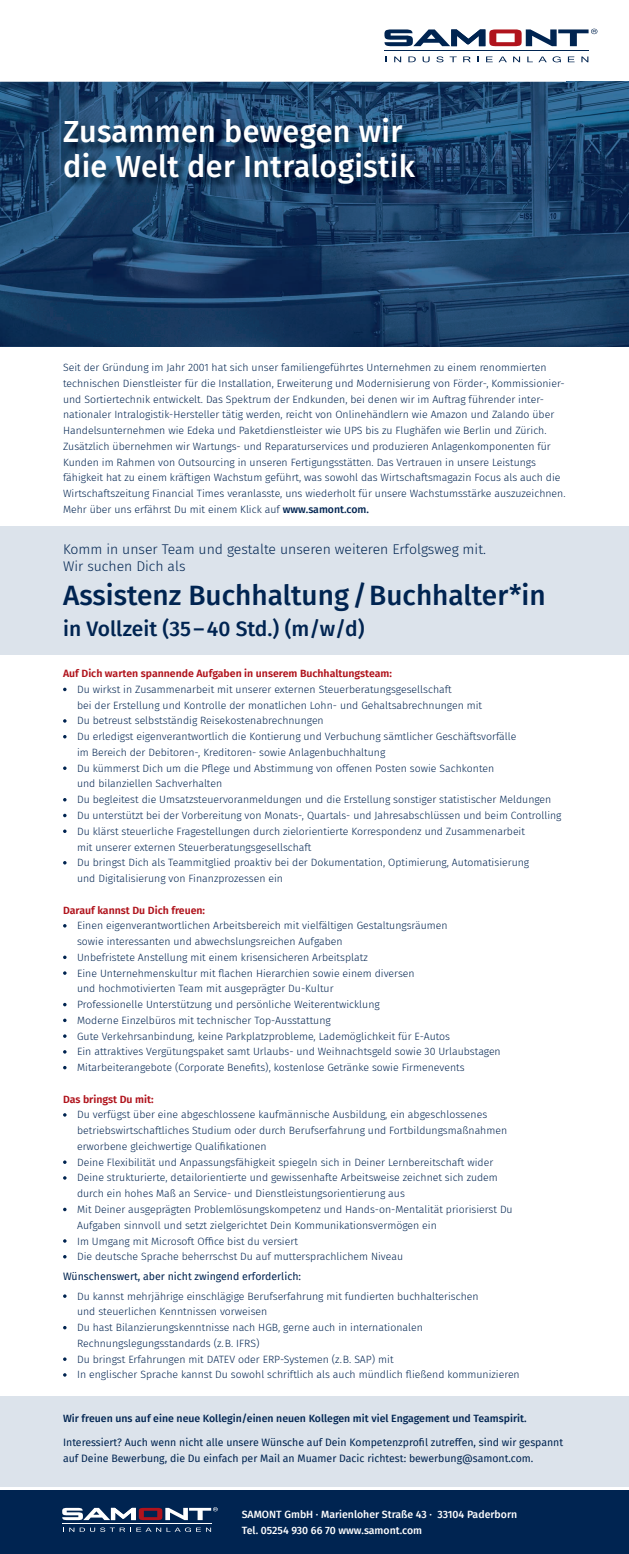
<style>
.page{position:relative;width:629px;height:1554px;background:#fff}
.page>*{position:absolute;margin:0;border:0;box-sizing:border-box;transform-origin:0 0}
.t1{font:500 30.54px/35.3px "Fira Sans";letter-spacing:.01em;color:#fff}
.t2{font:500 28px "Fira Sans";color:#002451}
.t3{font:500 21px "Fira Sans";color:#002451}
.t4{font:300 14px/17.5px "Fira Sans";color:#002451}
.t5{font:300 10.5px/15.8px "Fira Sans";color:#002451}
.t6{font:10.5px/15.8px "Fira Sans";color:#002451}
.t7{font:600 10.5px "Fira Sans";color:#b0131c}
.t8{font:500 10.5px "Fira Sans";color:#002451}
.t9{font:500 10.5px/15.8px "Fira Sans";color:#fff}
.s1{font-weight:500}
</style>
<div class="page">
<img style="left:0;top:82px;width:94px;height:264px">
<img style="left:94px;top:82px;width:471px;height:58px">
<img style="left:565px;top:82px;width:63px;height:264px">
<img style="left:408px;top:140px;width:158px;height:206px">
<img style="left:94px;top:195px;width:314px;height:151px">
<div style="left:0;top:1396px;width:628px;height:90px;background:#dce3eb"></div>
<div style="left:0;top:1490px;width:628px;height:63px;background:#002451"></div>
<div style="left:0;top:526px;width:628px;height:128px;background:#dce3eb"></div>
<hr style="left:384px;top:50px;width:204px;height:1px;background:#002451">
<svg style="left:394px;top:56px;width:7px;height:6px"></svg>
<svg style="left:408px;top:56px;width:7px;height:6px"></svg>
<svg style="left:422px;top:56px;width:7px;height:6px"></svg>
<svg style="left:436px;top:56px;width:7px;height:6px"></svg>
<svg style="left:449px;top:56px;width:7px;height:6px"></svg>
<svg style="left:463px;top:56px;width:7px;height:6px"></svg>
<svg style="left:486px;top:56px;width:6px;height:6px"></svg>
<svg style="left:498px;top:56px;width:8px;height:6px"></svg>
<svg style="left:513px;top:56px;width:6px;height:6px"></svg>
<svg style="left:527px;top:56px;width:5px;height:6px"></svg>
<svg style="left:538px;top:56px;width:8px;height:6px"></svg>
<svg style="left:552px;top:56px;width:8px;height:6px"></svg>
<svg style="left:567px;top:56px;width:7px;height:6px"></svg>
<svg style="left:581px;top:56px;width:7px;height:6px"></svg>
<svg style="left:384px;top:29px;width:213px;height:17px"></svg>
<img style="left:65px;top:119px;width:361px;height:76px">
<hr style="left:62px;top:1522px;width:149px;height:1px;background:#fff">
<svg style="left:63px;top:1527px;width:11px;height:4px"></svg>
<svg style="left:80px;top:1527px;width:131px;height:4px"></svg>
<svg style="left:62px;top:1507px;width:155px;height:12px"></svg>
<svg style="left:63px;top:766px;width:3px;height:4px"></svg>
<h1 class="t1" style="left:63px;top:112px;width:353px">Zusammen bewegen wir die Welt der Intralogistik</h1>
<p class="t5" style="left:63px;top:359px;width:503px">Seit der Gründung im Jahr 2001 hat sich unser familiengeführtes Unternehmen zu einem renommierten technischen Dienstleister für die Installation, Erweiterung und Modernisierung von Förder-, Kommissionier&shy;und Sortiertechnik entwickelt. Das Spektrum der Endkunden, bei denen wir im Auftrag führender inter&shy;nationaler Intralogistik-Hersteller tätig werden, reicht von Onlinehändlern wie Amazon und Zalando über Handelsunternehmen wie Edeka und Paketdienstleister wie UPS bis zu Flughäfen wie Berlin und Zürich.<br>Zusätzlich übernehmen wir Wartungs- und Reparaturservices und produzieren Anlagenkomponenten für Kunden im Rahmen von Outsourcing in unseren Fertigungsstätten. Das Vertrauen in unsere Leistungs fähigkeit hat zu einem kräftigen Wachstum geführt, was sowohl das Wirtschaftsmagazin Focus als auch die Wirtschaftszeitung Financial Times veranlasste, uns wiederholt für unsere Wachstumsstärke auszuzeichnen.<br>Mehr über uns erfährst Du mit einem Klick auf <span class="s1">www.samont.com.</span></p>
<h3 class="t4" style="left:63px;top:540px;width:424px">Komm in unser Team und gestalte unseren weiteren Erfolgsweg mit.<br>Wir suchen Dich als</h3>
<h2 class="t2" style="left:63px;top:572px;width:484px">Assistenz Buchhaltung/Buchhalter*in</h2>
<h3 class="t3" style="left:63px;top:612px;width:303px">in Vollzeit (35–40 Std.) (m/w/d)</h3>
<p class="t7" style="left:63px;top:665px;width:330px">Auf Dich warten spannende Aufgaben in unserem Buchhaltungsteam:</p>
<p class="t5" style="left:77px;top:681px;width:485px">Du wirkst in Zusammenarbeit mit unserer externen Steuerberatungsgesellschaft<br>bei der Erstellung und Kontrolle der monatlichen Lohn- und Gehaltsabrechnungen mit<br>Du betreust selbstständig Reisekostenabrechnungen<br>Du erledigst eigenverantwortlich die Kontierung und Verbuchung sämtlicher Geschäftsvorfälle<br>im Bereich der Debitoren-, Kreditoren- sowie Anlagenbuchhaltung<br>Du kümmerst Dich um die Pflege und Abstimmung von offenen Posten sowie Sachkonten<br>und bilanziellen Sachverhalten<br>Du begleitest die Umsatzsteuervoranmeldungen und die Erstellung sonstiger statistischer Meldungen Du unterstützt bei der Vorbereitung von Monats-, Quartals- und Jahresabschlüssen und beim Controlling Du klärst steuerliche Fragestellungen durch zielorientierte Korrespondenz und Zusammenarbeit<br>mit unserer externen Steuerberatungsgesellschaft<br>Du bringst Dich als Teammitglied proaktiv bei der Dokumentation, Optimierung, Automatisierung<br>und Digitalisierung von Finanzprozessen ein</p>
<p class="t7" style="left:63px;top:901px;width:143px">Darauf kannst Du Dich freuen:</p>
<p class="t5" style="left:77px;top:917px;width:425px">Einen eigenverantwortlichen Arbeitsbereich mit vielfältigen Gestaltungsräumen<br>sowie interessanten und abwechslungsreichen Aufgaben<br>Unbefristete Anstellung mit einem krisensicheren Arbeitsplatz<br>Eine Unternehmenskultur mit flachen Hierarchien sowie einem diversen<br>und hochmotivierten Team mit ausgeprägter Du-Kultur<br>Professionelle Unterstützung und persönliche Weiterentwicklung<br>Moderne Einzelbüros mit technischer Top-Ausstattung<br>Gute Verkehrsanbindung, keine Parkplatzprobleme, Lademöglichkeit für E-Autos<br>Ein attraktives Vergütungspaket samt Urlaubs- und Weihnachtsgeld sowie 30 Urlaubstagen Mitarbeiterangebote (Corporate Benefits), kostenlose Getränke sowie Firmenevents</p>
<p class="t7" style="left:63px;top:1090px;width:92px">Das bringst Du mit:</p>
<p class="t5" style="left:77px;top:1106px;width:437px">Du verfügst über eine abgeschlossene kaufmännische Ausbildung, ein abgeschlossenes betriebswirtschaftliches Studium oder durch Berufserfahrung und Fortbildungsmaßnahmen erworbene gleichwertige Qualifikationen<br>Deine Flexibilität und Anpassungsfähigkeit spiegeln sich in Deiner Lernbereitschaft wider Deine strukturierte, detailorientierte und gewissenhafte Arbeitsweise zeichnet sich zudem durch ein hohes Maß an Service- und Dienstleistungsorientierung aus<br>Mit Deiner ausgeprägten Problemlösungskompetenz und Hands-on-Mentalität priorisierst Du Aufgaben sinnvoll und setzt zielgerichtet Dein Kommunikationsvermögen ein<br>Im Umgang mit Microsoft Office bist du versiert<br>Die deutsche Sprache beherrschst Du auf muttersprachlichem Niveau</p>
<p class="t6" style="left:63px;top:1267px;width:239px">Wünschenswert, aber nicht zwingend erforderlich:</p>
<p class="t5" style="left:77px;top:1287px;width:444px">Du kannst mehrjährige einschlägige Berufserfahrung mit fundierten buchhalterischen<br>und steuerlichen Kenntnissen vorweisen<br>Du hast Bilanzierungskenntnisse nach HGB, gerne auch in internationalen Rechnungslegungsstandards (z.B. IFRS)<br>Du bringst Erfahrungen mit DATEV oder ERP-Systemen (z.B. SAP) mit<br>In englischer Sprache kannst Du sowohl schriftlich als auch mündlich fließend kommunizieren</p>
<p class="t8" style="left:63px;top:1409px;width:465px">Wir freuen uns auf eine neue Kollegin/einen neuen Kollegen mit viel Engagement und Teamspirit.</p>
<p class="t6" style="left:63px;top:1433px;width:501px">Interessiert? Auch wenn nicht alle unsere Wünsche auf Dein Kompetenzprofil zutreffen, sind wir gespannt auf Deine Bewerbung, die Du einfach per Mail an Muamer Dacic richtest: bewerbung@samont.com.</p>
<p class="t9" style="left:242px;top:1505px;width:277px">SAMONT GmbH · Marienloher Straße 43 · 33104 Paderborn<br>Tel. 05254 930 66 70 www.samont.com</p>
</div>
